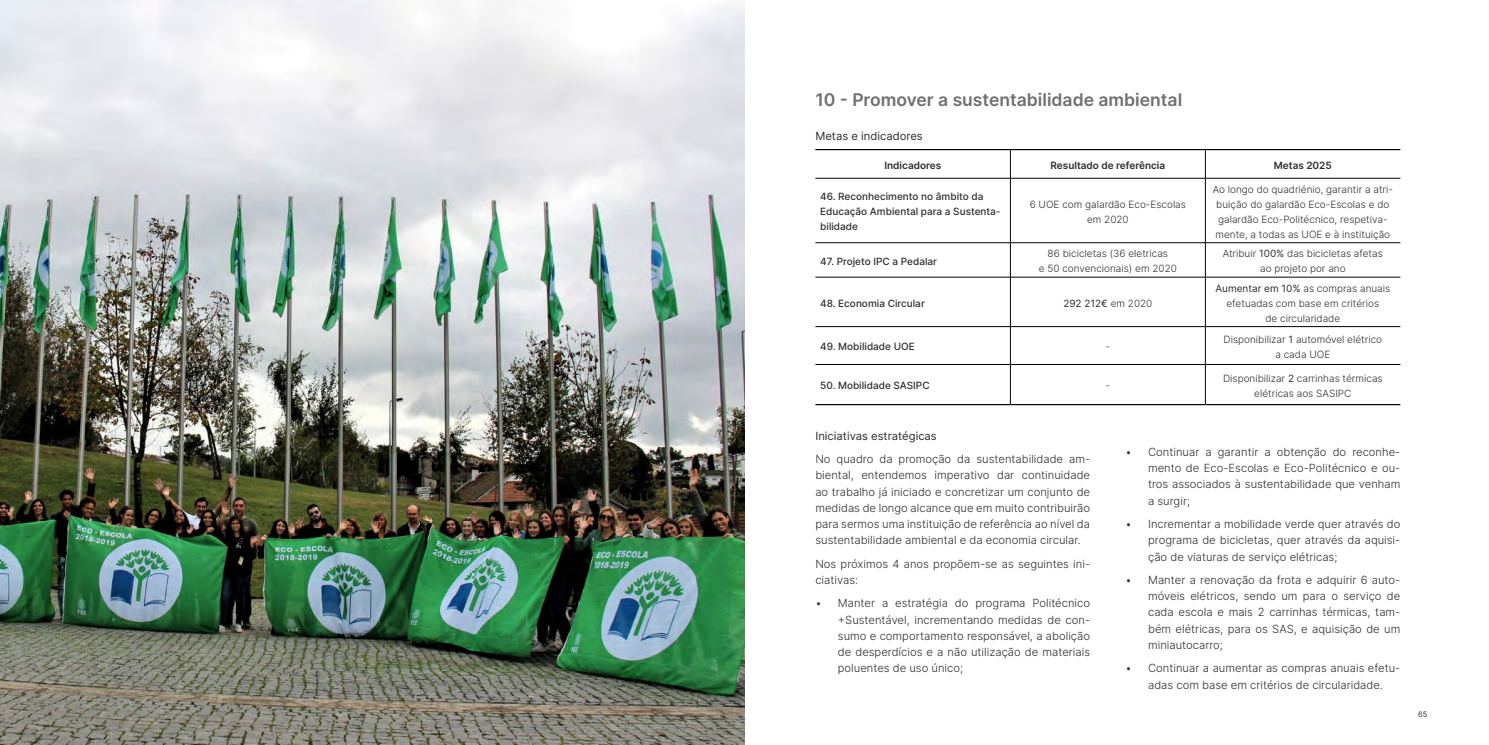
<style>
.page{position:relative;width:1489px;height:745px;background:#fff}
.page>*{position:absolute;margin:0;border:0;box-sizing:border-box;transform-origin:0 0}
.t1{font:600 17.5px "Inter";color:#717070}
.t2{font:300 11.25px/16.2px "Inter";color:#2d2d2c;text-align:justify}
.t3{font:11.25px "Inter";color:#2d2d2c}
.t4{font:300 10px/15px "Inter";color:#2d2d2c;text-align:center}
.t5{font:500 10px/15px "Inter";color:#2d2d2c}
.t6{font:600 10px "Inter";color:#2d2d2c}
.t7{font:10px "Inter";color:#2d2d2c}
.t8{font:7.5px "Inter";color:#2d2d2c}
.s1{font-weight:400}
.s2{font-weight:300}
</style>
<div class="page">
<svg style="left:1010px;top:150px;width:1px;height:28px"></svg>
<svg style="left:1205px;top:150px;width:1px;height:28px"></svg>
<hr style="left:1010px;top:178px;width:1px;height:64px;background:#000">
<hr style="left:1205px;top:178px;width:1px;height:64px;background:#000">
<hr style="left:1010px;top:243px;width:1px;height:34px;background:#000">
<hr style="left:1205px;top:243px;width:1px;height:34px;background:#000">
<hr style="left:1010px;top:277px;width:1px;height:49px;background:#000">
<hr style="left:1205px;top:277px;width:1px;height:49px;background:#000">
<hr style="left:1010px;top:326px;width:1px;height:38px;background:#000">
<hr style="left:1205px;top:326px;width:1px;height:38px;background:#000">
<hr style="left:1010px;top:364px;width:1px;height:40px;background:#000">
<hr style="left:1205px;top:364px;width:1px;height:40px;background:#000">
<hr style="left:815px;top:149px;width:195px;height:1px;background:#000">
<hr style="left:1010px;top:149px;width:195px;height:1px;background:#000">
<hr style="left:1205px;top:149px;width:195px;height:1px;background:#000">
<hr style="left:815px;top:178px;width:195px;height:1px;background:#000">
<hr style="left:1010px;top:178px;width:195px;height:1px;background:#000">
<hr style="left:1205px;top:178px;width:195px;height:1px;background:#000">
<hr style="left:815px;top:404px;width:195px;height:1px;background:#000">
<hr style="left:1010px;top:404px;width:195px;height:1px;background:#000">
<hr style="left:1205px;top:404px;width:195px;height:1px;background:#000">
<hr style="left:815px;top:242px;width:195px;height:1px;background:#000">
<hr style="left:1010px;top:242px;width:195px;height:1px;background:#000">
<hr style="left:1205px;top:242px;width:195px;height:1px;background:#000">
<hr style="left:815px;top:277px;width:195px;height:1px;background:#000">
<hr style="left:1010px;top:277px;width:195px;height:1px;background:#000">
<hr style="left:1205px;top:277px;width:195px;height:1px;background:#000">
<hr style="left:815px;top:326px;width:195px;height:1px;background:#000">
<hr style="left:1010px;top:326px;width:195px;height:1px;background:#000">
<hr style="left:1205px;top:326px;width:195px;height:1px;background:#000">
<hr style="left:815px;top:364px;width:195px;height:1px;background:#000">
<hr style="left:1010px;top:364px;width:195px;height:1px;background:#000">
<hr style="left:1205px;top:364px;width:195px;height:1px;background:#000">
<img style="left:0;top:0;width:744px;height:744px">
<h1 class="t1" style="left:815px;top:86px;width:368px">10 - Promover a sustentabilidade ambiental</h1>
<p class="t3" style="left:815px;top:127px;width:109px">Metas e indicadores</p>
<p class="t6" style="left:884px;top:158px;width:58px">Indicadores</p>
<p class="t6" style="left:1050px;top:158px;width:116px">Resultado de referência</p>
<p class="t6" style="left:1273px;top:158px;width:59px">Metas 2025</p>
<p class="t5" style="left:820px;top:189px;width:182px">46. Reconhecimento no âmbito da<br>Educação Ambiental para a Sustenta&shy;bilidade</p>
<p class="t4" style="left:1029px;top:196px;width:158px">6 UOE com galardão Eco-Escolas em 2020</p>
<p class="t4" style="left:1212px;top:181px;width:182px;text-align:left">Ao longo do quadriénio, garantir a atri&shy;buição do galardão Eco-Escolas e do galardão Eco-Politécnico, respetiva&shy;mente, a todas as UOE e à instituição</p>
<p class="t5" style="left:820px;top:253px;width:118px">47. Projeto IPC a Pedalar</p>
<p class="t4" style="left:1038px;top:246px;width:140px">86 bicicletas (36 eletricas<br>e 50 convencionais) em 2020</p>
<p class="t4" style="left:1222px;top:246px;width:162px">Atribuir <span class="s1">100%</span> das bicicletas afetas ao projeto por ano</p>
<p class="t5" style="left:820px;top:295px;width:106px">48. Economia Circular</p>
<p class="t7" style="left:1063px;top:295px;width:91px">292 212€ <span class="s2">em 2020</span></p>
<p class="t4" style="left:1215px;top:280px;width:176px"><span class="s1">Aumentar em 10%</span> as compras anuais efetuadas com base em critérios<br>de circularidade</p>
<p class="t5" style="left:820px;top:339px;width:96px">49. Mobilidade UOE</p>
<p class="t4" style="left:1105px;top:339px;width:6px">-</p>
<p class="t4" style="left:1223px;top:331px;width:160px">Disponibilizar <span class="s1">1</span> automóvel elétrico a cada UOE</p>
<p class="t5" style="left:820px;top:378px;width:111px">50. Mobilidade SASIPC</p>
<p class="t4" style="left:1105px;top:378px;width:6px">-</p>
<p class="t4" style="left:1222px;top:370px;width:161px">Disponibilizar <span class="s1">2</span> carrinhas térmicas elétricas aos SASIPC</p>
<p class="t3" style="left:815px;top:427px;width:123px">Iniciativas estratégicas</p>
<p class="t2" style="left:815px;top:450px;width:276px">No quadro da promoção da sustentabilidade am&shy;biental, entendemos imperativo dar continuidade ao trabalho já iniciado e concretizar um conjunto de medidas de longo alcance que em muito contribuirão para sermos uma instituição de referência ao nível da sustentabilidade ambiental e da economia circular.</p>
<p class="t2" style="left:815px;top:555px;width:276px">Nos próximos 4 anos propõem-se as seguintes ini&shy;ciativas:</p>
<p class="t2" style="left:837px;top:594px;width:254px;text-indent:-22px">• Manter a estratégia do programa Politécnico +Sustentável, incrementando medidas de con&shy;sumo e comportamento responsável, a abolição de desperdícios e a não utilização de materiais poluentes de uso único;</p>
<p class="t2" style="left:1147px;top:443px;width:254px;text-indent:-22px">• Continuar a garantir a obtenção do reconhe&shy;mento de Eco-Escolas e Eco-Politécnico e ou&shy;tros associados à sustentabilidade que venham a surgir;</p>
<p class="t2" style="left:1147px;top:515px;width:254px;text-indent:-22px">• Incrementar a mobilidade verde quer através do programa de bicicletas, quer através da aquisi&shy;ção de viaturas de serviço elétricas;</p>
<p class="t2" style="left:1147px;top:571px;width:254px;text-indent:-22px">• Manter a renovação da frota e adquirir 6 auto&shy;móveis elétricos, sendo um para o serviço de cada escola e mais 2 carrinhas térmicas, tam&shy;bém elétricas, para os SAS, e aquisição de um miniautocarro;</p>
<p class="t2" style="left:1125px;top:659px;width:276px;text-align:center">• Continuar a aumentar as compras anuais efetu&shy;adas com base em critérios de circularidade.</p>
<p class="t8" style="left:1417px;top:708px;width:11px">65</p>
</div>
